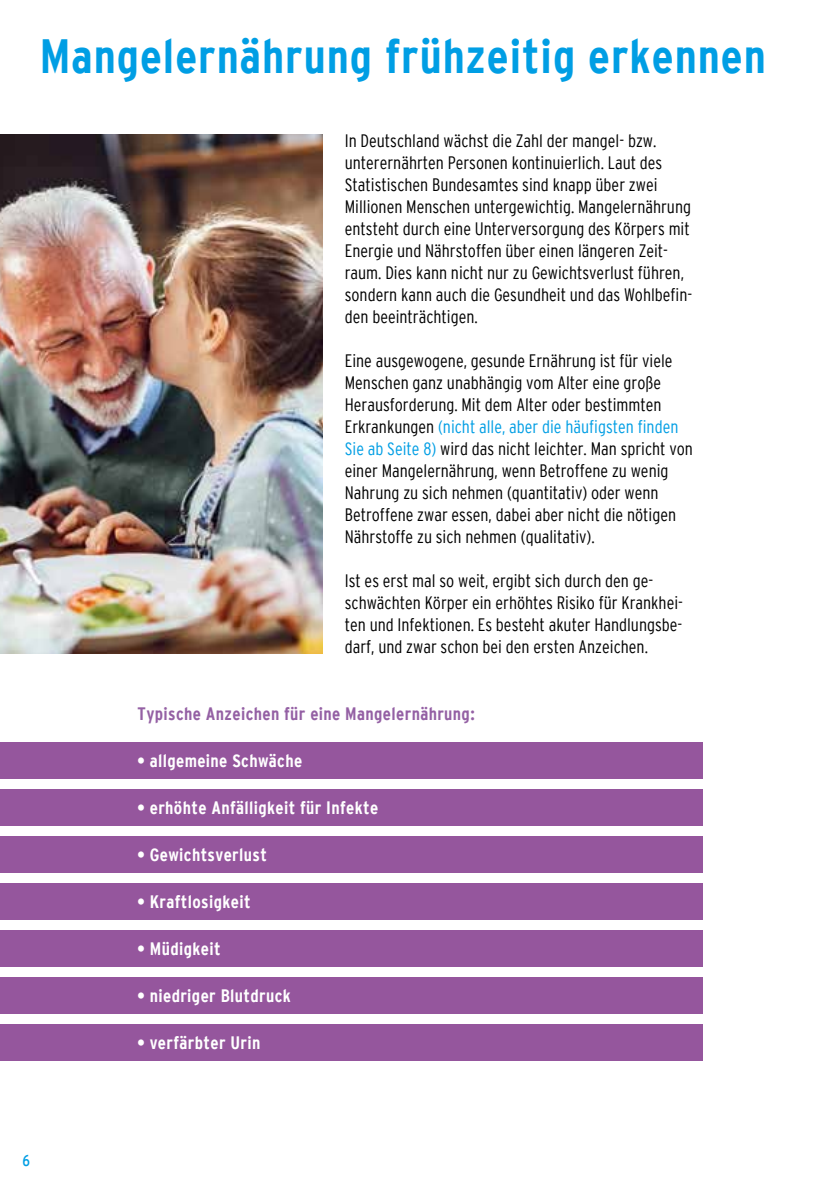
<style>
.page{position:relative;width:840px;height:1191px;background:#fff}
.page>*{position:absolute;margin:0;border:0;box-sizing:border-box;transform-origin:0 0}
.t1{font:700 condensed 48px "Interstate";letter-spacing:.02em;color:#009ee4}
.t2{font:300 condensed 18px/22px "Interstate";color:#000}
.t3{font:700 condensed 18px "Interstate";letter-spacing:.02em;color:#fff}
.t4{font:700 condensed 18px "Interstate";letter-spacing:.02em;color:#9460a4}
.t5{font:16px "Inter Reg Con";color:#009ee4}
.s1{color:#009ee4}
</style>
<div class="page">
<div style="left:0;top:742px;width:702px;height:36px;background:#95569d"></div>
<div style="left:0;top:789px;width:702px;height:36px;background:#95569d"></div>
<div style="left:0;top:836px;width:702px;height:36px;background:#95569d"></div>
<div style="left:0;top:883px;width:702px;height:36px;background:#95569d"></div>
<div style="left:0;top:930px;width:702px;height:36px;background:#95569d"></div>
<div style="left:0;top:977px;width:702px;height:36px;background:#95569d"></div>
<div style="left:0;top:1024px;width:702px;height:36px;background:#95569d"></div>
<img style="left:0;top:134px;width:322px;height:520px">
<h1 class="t1" style="left:40px;top:35px;width:727px">Mangelernährung frühzeitig erkennen</h1>
<p class="t2" style="left:344px;top:131px;width:349px">In Deutschland wächst die Zahl der mangel- bzw . unterernährten Personen kontinuierlich . Laut des Statistischen Bundesamtes sind knapp über zwei Millionen Menschen untergewichtig . Mangelernährung entsteht durch eine Unterversorgung des Körpers mit Energie und Nährstoffen über einen längeren Zeit&shy;raum . Dies kann nicht nur zu Gewichtsverlust führen, sondern kann auch die Gesundheit und das Wohlbefin&shy;den beeinträchtigen .</p>
<p class="t2" style="left:344px;top:351px;width:349px">Eine ausgewogene, gesunde Ernährung ist für viele Menschen ganz unabhängig vom Alter eine große Herausforderung . Mit dem Alter oder bestimmten Erkrankungen <span class="s1">(nicht alle, aber die häufigsten finden Sie ab Seite 8)</span> wird das nicht leichter . Man spricht von einer Mangelernährung, wenn Betroffene zu wenig Nahrung zu sich nehmen (quantitativ) oder wenn Betroffene zwar essen, dabei aber nicht die nötigen Nährstoffe zu sich nehmen (qualitativ) .</p>
<p class="t2" style="left:344px;top:571px;width:339px">Ist es erst mal so weit, ergibt sich durch den ge&shy;schwächten Körper ein erhöhtes Risiko für Krankhei&shy;ten und Infektionen . Es besteht akuter Handlungsbe&shy;darf, und zwar schon bei den ersten Anzeichen .</p>
<p class="t4" style="left:137px;top:705px;width:338px">Typische Anzeichen für eine Mangelernährung:</p>
<p class="t3" style="left:137px;top:752px;width:166px">• allgemeine Schwäche</p>
<p class="t3" style="left:137px;top:799px;width:242px">• erhöhte Anfälligkeit für Infekte</p>
<p class="t3" style="left:137px;top:846px;width:131px">• Gewichtsverlust</p>
<p class="t3" style="left:137px;top:893px;width:114px">• Kraftlosigkeit</p>
<p class="t3" style="left:137px;top:940px;width:84px">• Müdigkeit</p>
<p class="t3" style="left:137px;top:987px;width:155px">• niedriger Blutdruck</p>
<p class="t3" style="left:137px;top:1034px;width:124px">• verfärbter Urin</p>
<p class="t5" style="left:22px;top:1153px;width:9px">6</p>
</div>
